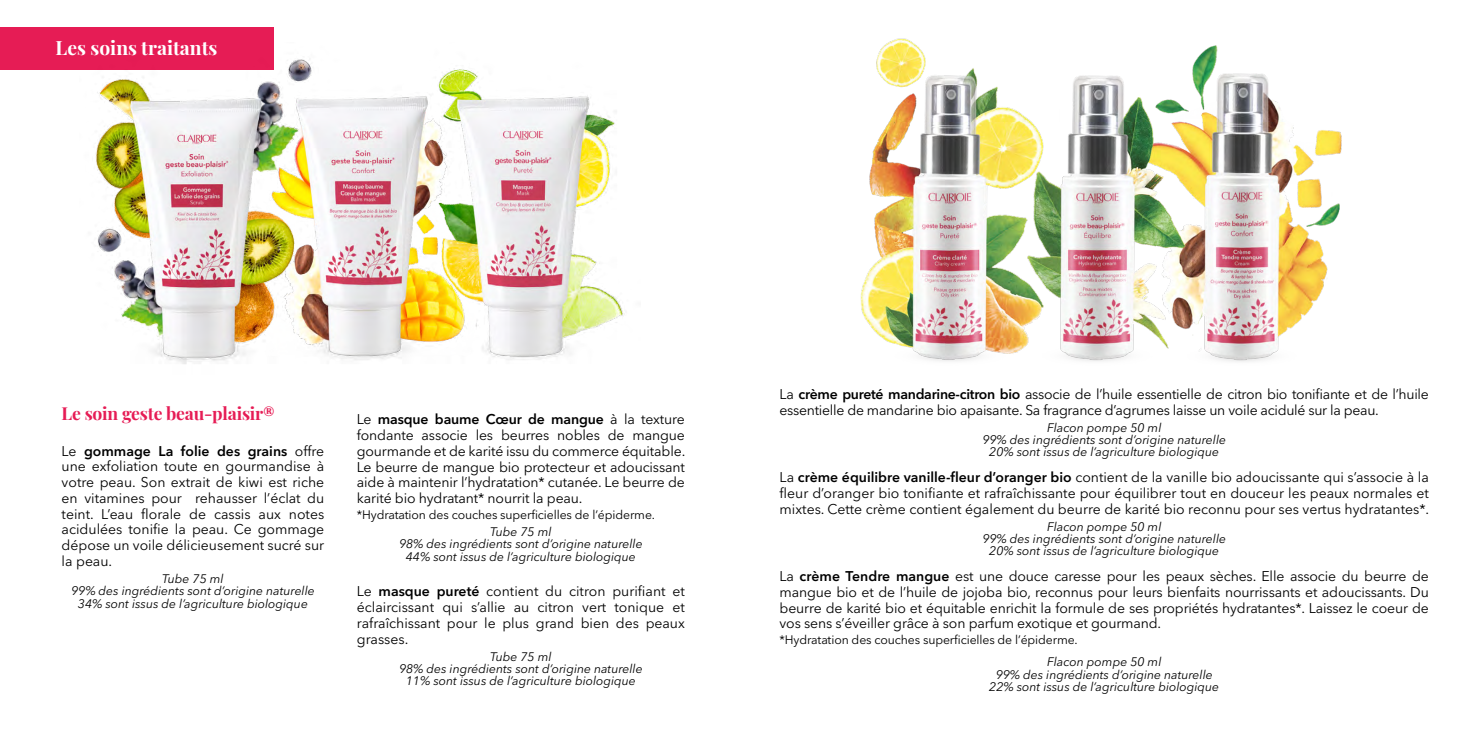
<style>
.page{position:relative;width:1469px;height:735px;background:#fff}
.page>*{position:absolute;margin:0;border:0;box-sizing:border-box;transform-origin:0 0}
.t1{font:19.25px "Playfair Display";color:#fff}
.t2{font:17.5px "Playfair Display";letter-spacing:-.01em;color:#e61c55}
.t3{font:14px/15.8px "Avenir Next LT Pro";letter-spacing:-.01em;color:#000;text-align:justify}
.t4{font:italic 12.25px/12.2px "Avenir Next LT Pro";color:#000;text-align:center}
.t5{font:12.25px "Avenir Next LT Pro";letter-spacing:-.01em;color:#000}
.s1{font-weight:600}
</style>
<div class="page">
<div style="left:0;top:27px;width:273px;height:43px;background:#e61c55"></div>
<img style="left:96px;top:43px;width:527px;height:321px">
<img style="left:860px;top:38px;width:482px;height:324px">
<p class="t1" style="left:56px;top:33px;width:163px">Les soins traitants</p>
<p class="t2" style="left:62px;top:399px;width:215px">Le soin geste beau-plaisir®</p>
<p class="t3" style="left:62px;top:442px;width:264px">Le <span class="s1">gommage La folie des grains</span> offre une exfoliation toute en gourmandise à votre peau. Son extrait de kiwi est riche en vitamines pour rehausser l’éclat du teint. L’eau florale de cassis aux notes acidulées tonifie la peau. Ce gommage dépose un voile délicieusement sucré sur la peau.</p>
<p class="t4" style="left:162px;top:572px;width:63px">Tube 75 ml</p>
<p class="t4" style="left:71px;top:584px;width:245px">99% des ingrédients sont d’origine naturelle<br>34% sont issus de l’agriculture biologique</p>
<p class="t3" style="left:357px;top:411px;width:330px">Le <span class="s1">masque baume Cœur de mangue</span> à la texture fondante associe les beurres nobles de mangue gourmande et de karité issu du commerce équitable.<br>Le beurre de mangue bio protecteur et adoucissant aide à maintenir l’hydratation* cutanée. Le beurre de karité bio hydratant* nourrit la peau.</p>
<p class="t5" style="left:357px;top:507px;width:300px">*Hydratation des couches superficielles de l’épiderme.</p>
<p class="t4" style="left:490px;top:525px;width:63px">Tube 75 ml</p>
<p class="t4" style="left:399px;top:537px;width:245px">98% des ingrédients sont d’origine naturelle<br>44% sont issus de l’agriculture biologique</p>
<p class="t3" style="left:357px;top:583px;width:329px">Le <span class="s1">masque pureté</span> contient du citron purifiant et éclaircissant qui s’allie au citron vert tonique et rafraîchissant pour le plus grand bien des peaux grasses.</p>
<p class="t4" style="left:490px;top:650px;width:63px">Tube 75 ml</p>
<p class="t4" style="left:399px;top:662px;width:245px">98% des ingrédients sont d’origine naturelle<br>11% sont issus de l’agriculture biologique</p>
<p class="t3" style="left:779px;top:386px;width:650px">La <span class="s1">crème pureté mandarine-citron bio</span> associe de l’huile essentielle de citron bio tonifiante et de l’huile essentielle de mandarine bio apaisante. Sa fragrance d’agrumes laisse un voile acidulé sur la peau.</p>
<p class="t4" style="left:982px;top:421px;width:245px">Flacon pompe 50 ml<br>99% des ingrédients sont d’origine naturelle<br>20% sont issus de l’agriculture biologique</p>
<p class="t3" style="left:779px;top:469px;width:651px">La <span class="s1">crème équilibre vanille-fleur d’oranger bio</span> contient de la vanille bio adoucissante qui s’associe à la fleur d’oranger bio tonifiante et rafraîchissante pour équilibrer tout en douceur les peaux normales et mixtes. Cette crème contient également du beurre de karité bio reconnu pour ses vertus hydratantes*.</p>
<p class="t4" style="left:1047px;top:520px;width:116px">Flacon pompe 50 ml</p>
<p class="t4" style="left:982px;top:532px;width:245px">99% des ingrédients sont d’origine naturelle<br>20% sont issus de l’agriculture biologique</p>
<p class="t3" style="left:779px;top:568px;width:651px">La <span class="s1">crème Tendre mangue</span> est une douce caresse pour les peaux sèches. Elle associe du beurre de mangue bio et de l’huile de jojoba bio, reconnus pour leurs bienfaits nourrissants et adoucissants. Du beurre de karité bio et équitable enrichit la formule de ses propriétés hydratantes*. Laissez le coeur de vos sens s’éveiller grâce à son parfum exotique et gourmand.</p>
<p class="t5" style="left:779px;top:632px;width:300px">*Hydratation des couches superficielles de l’épiderme.</p>
<p class="t4" style="left:1047px;top:655px;width:116px">Flacon pompe 50 ml</p>
<p class="t4" style="left:989px;top:667px;width:231px">99% des ingrédients d’origine naturelle<br>22% sont issus de l’agriculture biologique</p>
</div>
